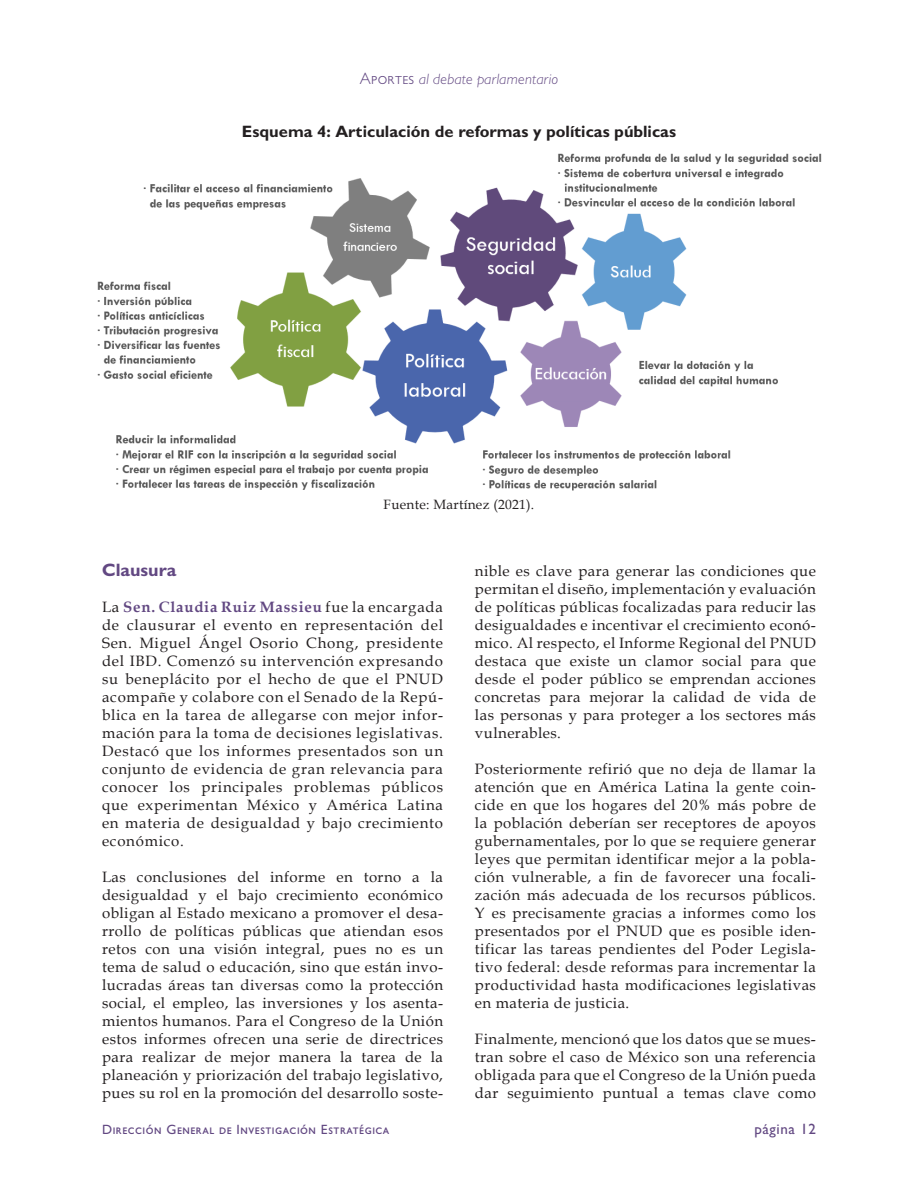
<style>
.page{position:relative;width:918px;height:1188px;background:#fff}
.page>*{position:absolute;margin:0;border:0;box-sizing:border-box;transform-origin:0 0}
.titulos_mesas{font:700 18px "Gill Sans";color:#624882}
.titulos_graficas{font:700 16.5px "Gill Sans";color:#231f20}
._01_texto_general{font:15px/18px "Book Antiqua";letter-spacing:.03em;color:#231f20;text-align:justify}
.t1{font:italic 300 15px "Gill Sans";letter-spacing:.02em;color:#624882}
.t2{font:500 15px "Gill Sans";letter-spacing:.04em;color:#624882}
.t3{font:500 13.5px "Gill Sans";letter-spacing:.04em;color:#624882}
._01notas_al_pie{font:13.5px "Book Antiqua";letter-spacing:.02em;color:#231f20}
.s1{font-style:normal;font-size:16.5px}
.s2{font-weight:700;color:#624882}
</style>
<div class="page">
<img style="left:97px;top:153px;width:725px;height:338px">
<p class="t1" style="left:360px;top:70px;width:200px"><span class="s1">Aportes</span> al debate parlamentario</p>
<p class="titulos_graficas" style="left:242px;top:121px;width:436px">Esquema 4: Articulación de reformas y políticas públicas</p>
<p class="_01notas_al_pie" style="left:384px;top:495px;width:152px">Fuente: Martínez (2021).</p>
<p class="titulos_mesas" style="left:102px;top:559px;width:76px">Clausura</p>
<p class="_01_texto_general" style="left:102px;top:598px;width:343px">La <span class="s2">Sen. Claudia Ruiz Massieu</span> fue la encargada de clausurar el evento en representación del Sen. Miguel Ángel Osorio Chong, presidente del IBD. Comenzó su intervención expresando su beneplácito por el hecho de que el PNUD acompañe y colabore con el Senado de la Repú&shy;blica en la tarea de allegarse con mejor infor&shy;mación para la toma de decisiones legislativas.<br>Destacó que los informes presentados son un conjunto de evidencia de gran relevancia para conocer los principales problemas públicos que experimentan México y América Latina en materia de desigualdad y bajo crecimiento económico.</p>
<p class="_01_texto_general" style="left:102px;top:868px;width:343px">Las conclusiones del informe en torno a la desigualdad y el bajo crecimiento económico obligan al Estado mexicano a promover el desa&shy;rrollo de políticas públicas que atiendan esos retos con una visión integral, pues no es un tema de salud o educación, sino que están invo&shy;lucradas áreas tan diversas como la protección social, el empleo, las inversiones y los asenta&shy;mientos humanos. Para el Congreso de la Unión estos informes ofrecen una serie de directrices para realizar de mejor manera la tarea de la planeación y priorización del trabajo legislativo, pues su rol en la promoción del desarrollo soste-</p>
<p class="_01_texto_general" style="left:475px;top:562px;width:343px">nible es clave para generar las condiciones que permitan el diseño, implementación y evaluación de políticas públicas focalizadas para reducir las desigualdades e incentivar el crecimiento econó&shy;mico. Al respecto, el Informe Regional del PNUD destaca que existe un clamor social para que desde el poder público se emprendan acciones concretas para mejorar la calidad de vida de las personas y para proteger a los sectores más vulnerables.</p>
<p class="_01_texto_general" style="left:475px;top:760px;width:343px">Posteriormente refirió que no deja de llamar la atención que en América Latina la gente coin&shy;cide en que los hogares del 20% más pobre de la población deberían ser receptores de apoyos gubernamentales, por lo que se requiere generar leyes que permitan identificar mejor a la pobla&shy;ción vulnerable, a fin de favorecer una focali&shy;zación más adecuada de los recursos públicos.<br>Y es precisamente gracias a informes como los presentados por el PNUD que es posible iden&shy;tificar las tareas pendientes del Poder Legisla&shy;tivo federal: desde reformas para incrementar la productividad hasta modificaciones legislativas en materia de justicia.</p>
<p class="_01_texto_general" style="left:475px;top:1030px;width:343px">Finalmente, mencionó que los datos que se mues&shy;tran sobre el caso de México son una referencia obligada para que el Congreso de la Unión pueda dar seguimiento puntual a temas clave como</p>
<p class="t3" style="left:102px;top:1121px;width:289px">Dirección General de Investigación Estratégica</p>
<p class="t2" style="left:754px;top:1120px;width:63px">página 12</p>
</div>
